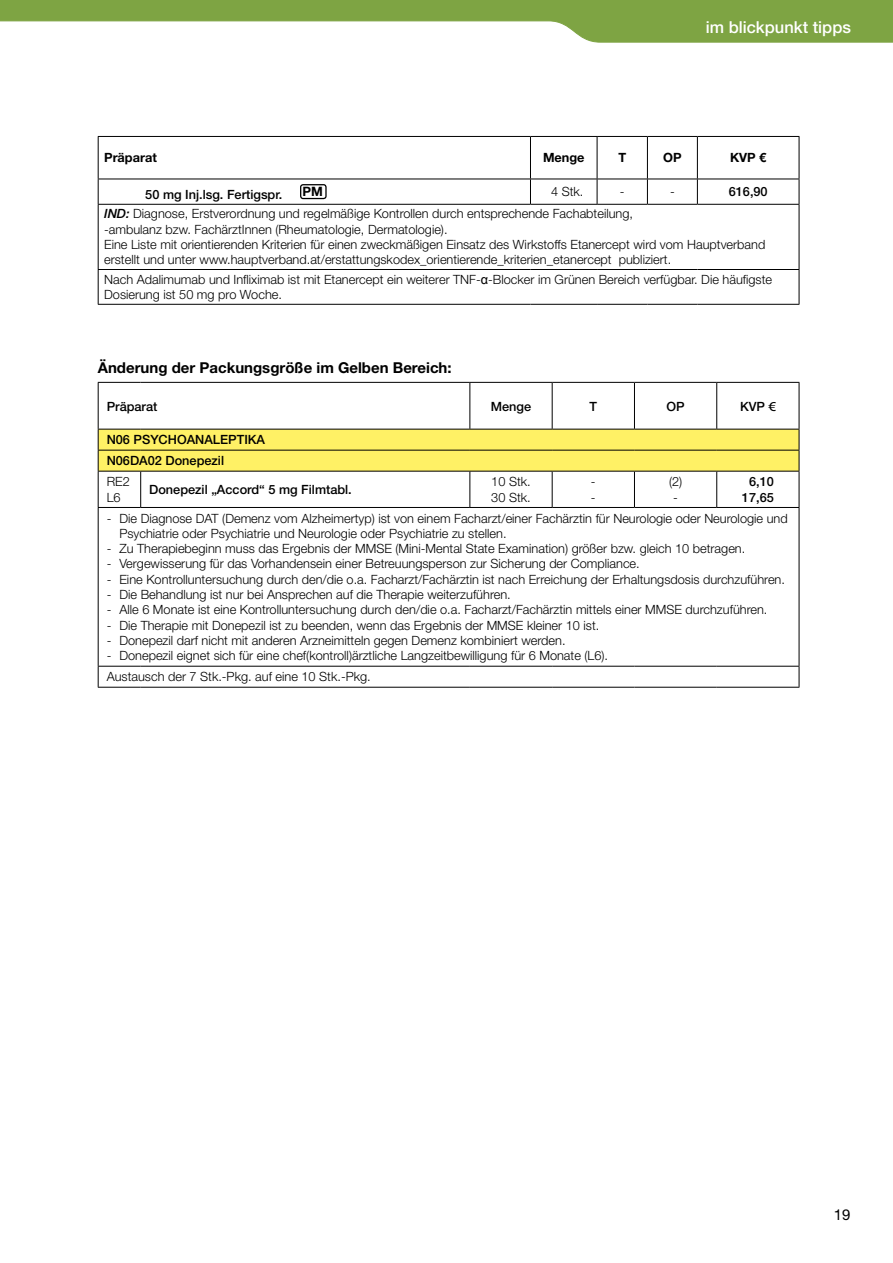
<style>
.page{position:relative;width:893px;height:1263px;background:#fff}
.page>*{position:absolute;margin:0;border:0;box-sizing:border-box;transform-origin:0 0}
.t1{font:500 16.5px "Helvetica Neue LT Pro";color:#fff}
.t2{font:700 15px "Helvetica Neue";color:#000}
.t3{font:15px "Helvetica Neue";color:#000}
.t4{font:700 12.9px "Helvetica Neue";color:#000}
.t5{font:300 12.75px/15.3px "Helvetica Neue LT Pro";color:#000}
.t6{font:500 12.75px/21px "Helvetica Neue LT Pro";color:#000}
.t7{font:500 12.75px "Helvetica Neue";color:#000}
.t8{font:700 12.75px "Helvetica Neue LT Pro";color:#000}
.s1{color:#fff}
.s2{font-weight:500;font-style:italic}
.s3{font-family:"Arial";font-weight:400}
.s4{font-family:"Linotype Euro Font Ato F";font-weight:400}
</style>
<div class="page">
<svg style="left:0;top:0;width:893px;height:43px"></svg>
<svg style="left:99px;top:508px;width:700px;height:179px"></svg>
<hr style="left:98px;top:382px;width:43px;height:1px;background:#000">
<hr style="left:98px;top:383px;width:1px;height:46px;background:#000">
<hr style="left:141px;top:382px;width:329px;height:1px;background:#000">
<hr style="left:470px;top:382px;width:82px;height:1px;background:#000">
<hr style="left:469px;top:383px;width:1px;height:46px;background:#000">
<hr style="left:552px;top:382px;width:82px;height:1px;background:#000">
<hr style="left:552px;top:383px;width:1px;height:46px;background:#000">
<hr style="left:634px;top:382px;width:83px;height:1px;background:#000">
<hr style="left:634px;top:383px;width:1px;height:46px;background:#000">
<hr style="left:717px;top:382px;width:82px;height:1px;background:#000">
<hr style="left:716px;top:383px;width:1px;height:46px;background:#000">
<hr style="left:799px;top:383px;width:1px;height:46px;background:#000">
<svg style="left:98px;top:429px;width:702px;height:42px"></svg>
<hr style="left:98px;top:471px;width:43px;height:1px;background:#000">
<hr style="left:98px;top:471px;width:1px;height:36px;background:#000">
<hr style="left:141px;top:471px;width:329px;height:1px;background:#000">
<hr style="left:140px;top:471px;width:1px;height:36px;background:#000">
<hr style="left:470px;top:471px;width:82px;height:1px;background:#000">
<hr style="left:469px;top:471px;width:1px;height:36px;background:#000">
<hr style="left:552px;top:471px;width:82px;height:1px;background:#000">
<hr style="left:552px;top:471px;width:1px;height:36px;background:#000">
<hr style="left:634px;top:471px;width:83px;height:1px;background:#000">
<hr style="left:634px;top:471px;width:1px;height:36px;background:#000">
<hr style="left:717px;top:471px;width:82px;height:1px;background:#000">
<hr style="left:716px;top:471px;width:1px;height:36px;background:#000">
<hr style="left:799px;top:471px;width:1px;height:36px;background:#000">
<hr style="left:98px;top:507px;width:43px;height:1px;background:#000">
<hr style="left:98px;top:508px;width:1px;height:158px;background:#000">
<hr style="left:141px;top:507px;width:329px;height:1px;background:#000">
<hr style="left:470px;top:507px;width:82px;height:1px;background:#000">
<hr style="left:552px;top:507px;width:82px;height:1px;background:#000">
<hr style="left:634px;top:507px;width:83px;height:1px;background:#000">
<hr style="left:717px;top:507px;width:82px;height:1px;background:#000">
<hr style="left:799px;top:508px;width:1px;height:158px;background:#000">
<hr style="left:98px;top:666px;width:43px;height:1px;background:#000">
<svg style="left:98px;top:666px;width:1px;height:21px"></svg>
<hr style="left:141px;top:666px;width:329px;height:1px;background:#000">
<hr style="left:470px;top:666px;width:82px;height:1px;background:#000">
<hr style="left:552px;top:666px;width:82px;height:1px;background:#000">
<hr style="left:634px;top:666px;width:83px;height:1px;background:#000">
<hr style="left:717px;top:666px;width:82px;height:1px;background:#000">
<svg style="left:799px;top:666px;width:1px;height:21px"></svg>
<hr style="left:98px;top:687px;width:43px;height:1px;background:#000">
<hr style="left:141px;top:687px;width:329px;height:1px;background:#000">
<hr style="left:470px;top:687px;width:82px;height:1px;background:#000">
<hr style="left:552px;top:687px;width:82px;height:1px;background:#000">
<hr style="left:634px;top:687px;width:83px;height:1px;background:#000">
<hr style="left:717px;top:687px;width:82px;height:1px;background:#000">
<hr style="left:98px;top:136px;width:432px;height:1px;background:#000">
<hr style="left:98px;top:137px;width:1px;height:42px;background:#000">
<hr style="left:530px;top:136px;width:67px;height:1px;background:#000">
<hr style="left:530px;top:137px;width:1px;height:42px;background:#000">
<hr style="left:597px;top:136px;width:50px;height:1px;background:#000">
<hr style="left:597px;top:137px;width:1px;height:42px;background:#000">
<hr style="left:647px;top:136px;width:50px;height:1px;background:#000">
<hr style="left:647px;top:137px;width:1px;height:42px;background:#000">
<hr style="left:697px;top:136px;width:102px;height:1px;background:#000">
<hr style="left:697px;top:137px;width:1px;height:42px;background:#000">
<hr style="left:799px;top:137px;width:1px;height:42px;background:#000">
<hr style="left:98px;top:179px;width:432px;height:1px;background:#000">
<svg style="left:98px;top:179px;width:1px;height:25px"></svg>
<hr style="left:530px;top:179px;width:67px;height:1px;background:#000">
<svg style="left:530px;top:179px;width:1px;height:25px"></svg>
<hr style="left:597px;top:179px;width:50px;height:1px;background:#000">
<svg style="left:597px;top:179px;width:1px;height:25px"></svg>
<hr style="left:647px;top:179px;width:50px;height:1px;background:#000">
<svg style="left:647px;top:179px;width:1px;height:25px"></svg>
<hr style="left:697px;top:179px;width:102px;height:1px;background:#000">
<svg style="left:697px;top:179px;width:1px;height:25px"></svg>
<svg style="left:799px;top:179px;width:1px;height:25px"></svg>
<hr style="left:98px;top:204px;width:432px;height:1px;background:#000">
<hr style="left:98px;top:205px;width:1px;height:64px;background:#000">
<hr style="left:530px;top:204px;width:67px;height:1px;background:#000">
<hr style="left:597px;top:204px;width:50px;height:1px;background:#000">
<hr style="left:647px;top:204px;width:50px;height:1px;background:#000">
<hr style="left:697px;top:204px;width:102px;height:1px;background:#000">
<hr style="left:799px;top:205px;width:1px;height:64px;background:#000">
<hr style="left:98px;top:269px;width:432px;height:1px;background:#000">
<hr style="left:98px;top:270px;width:1px;height:34px;background:#000">
<hr style="left:530px;top:269px;width:67px;height:1px;background:#000">
<hr style="left:597px;top:269px;width:50px;height:1px;background:#000">
<hr style="left:647px;top:269px;width:50px;height:1px;background:#000">
<hr style="left:697px;top:269px;width:102px;height:1px;background:#000">
<hr style="left:799px;top:270px;width:1px;height:34px;background:#000">
<hr style="left:98px;top:304px;width:432px;height:1px;background:#000">
<hr style="left:530px;top:304px;width:67px;height:1px;background:#000">
<hr style="left:597px;top:304px;width:50px;height:1px;background:#000">
<hr style="left:647px;top:304px;width:50px;height:1px;background:#000">
<hr style="left:697px;top:304px;width:102px;height:1px;background:#000">
<div style="left:300px;top:184px;width:27px;height:15px;border:1px solid #000;border-radius:2px"></div>
<p class="t1" style="left:706px;top:17px;width:147px">im blickpunkt tipps</p>
<p class="t8" style="left:104px;top:150px;width:54px">Präparat</p>
<p class="t8" style="left:543px;top:150px;width:43px">Menge</p>
<p class="t8" style="left:618px;top:150px;width:9px">T</p>
<p class="t8" style="left:663px;top:150px;width:20px">OP</p>
<p class="t8" style="left:730px;top:150px;width:38px">KVP €</p>
<p class="t6" style="left:104px;top:184px;width:180px"><span class="s1">Enbrel</span> 50 mg Inj.lsg. Fertigspr.</p>
<p class="t4" style="left:302px;top:183px;width:22px">PM</p>
<p class="t5" style="left:551px;top:184px;width:34px">4 Stk.</p>
<p class="t5" style="left:620px;top:184px;width:6px">-</p>
<p class="t5" style="left:670px;top:184px;width:6px">-</p>
<p class="t6" style="left:729px;top:181px;width:40px">616,90</p>
<p class="t5" style="left:104px;top:206px;width:663px"><span class="s2">IND:</span> Diagnose, Erstverordnung und regelmäßige Kontrollen durch entsprechende Fachabteilung,<br>-ambulanz bzw. FachärztInnen (Rheumatologie, Dermatologie).<br>Eine Liste mit orientierenden Kriterien für einen zweckmäßigen Einsatz des Wirkstoffs Etanercept wird vom Hauptverband erstellt und unter www.hauptverband.at/erstattungskodex_orientierende_kriterien_etanercept publiziert.</p>
<p class="t5" style="left:104px;top:271px;width:669px">Nach Adalimumab und Infliximab ist mit Etanercept ein weiterer TNF-<span class="s3">α</span>-Blocker im Grünen Bereich verfügbar. Die häufigste<br>Dosierung ist 50 mg pro Woche.</p>
<p class="t2" style="left:98px;top:359px;width:355px">Änderung der Packungsgröße im Gelben Bereich:</p>
<p class="t7" style="left:107px;top:399px;width:52px">Präparat</p>
<p class="t7" style="left:491px;top:399px;width:42px">Menge</p>
<p class="t7" style="left:589px;top:399px;width:9px">T</p>
<p class="t7" style="left:666px;top:399px;width:20px">OP</p>
<p class="t7" style="left:740px;top:399px;width:37px">KVP <span class="s4">3</span></p>
<p class="t6" style="left:107px;top:429px;width:160px">N06 PSYCHOANALEPTIKA<br>N06DA02 Donepezil</p>
<p class="t5" style="left:107px;top:474px;width:25px">RE2<br>L6</p>
<p class="t6" style="left:149px;top:479px;width:204px">Donepezil „Accord“ 5 mg Filmtabl.</p>
<p class="t5" style="left:491px;top:474px;width:41px">10 Stk.<br>30 Stk.</p>
<p class="t5" style="left:591px;top:474px;width:6px">- -</p>
<p class="t5" style="left:669px;top:474px;width:15px;text-align:center">(2) -</p>
<p class="t6" style="left:742px;top:474px;width:33px;line-height:15.3px;text-align:center">6,10<br>17,65</p>
<p class="t5" style="left:119px;top:510px;width:670px;text-indent:-13px">- Die Diagnose DAT (Demenz vom Alzheimertyp) ist von einem Facharzt/einer Fachärztin für Neurologie oder Neurologie und<br>Psychiatrie oder Psychiatrie und Neurologie oder Psychiatrie zu stellen.</p>
<p class="t5" style="left:107px;top:541px;width:640px">- Zu Therapiebeginn muss das Ergebnis der MMSE (Mini-Mental State Examination) größer bzw. gleich 10 betragen.</p>
<p class="t5" style="left:107px;top:556px;width:535px">- Vergewisserung für das Vorhandensein einer Betreuungsperson zur Sicherung der Compliance.</p>
<p class="t5" style="left:107px;top:571px;width:680px">- Eine Kontrolluntersuchung durch den/die o.a. Facharzt/Fachärztin ist nach Erreichung der Erhaltungsdosis durchzuführen.</p>
<p class="t5" style="left:107px;top:587px;width:406px">- Die Behandlung ist nur bei Ansprechen auf die Therapie weiterzuführen.</p>
<p class="t5" style="left:107px;top:602px;width:662px">- Alle 6 Monate ist eine Kontrolluntersuchung durch den/die o.a. Facharzt/Fachärztin mittels einer MMSE durchzuführen.</p>
<p class="t5" style="left:107px;top:617px;width:494px">- Die Therapie mit Donepezil ist zu beenden, wenn das Ergebnis der MMSE kleiner 10 ist.</p>
<p class="t5" style="left:107px;top:632px;width:460px">- Donepezil darf nicht mit anderen Arzneimitteln gegen Demenz kombiniert werden.</p>
<p class="t5" style="left:107px;top:645px;width:503px;line-height:21px">- Donepezil eignet sich für eine chef(kontroll)ärztliche Langzeitbewilligung für 6 Monate (L6).<br>Austausch der 7 Stk.-Pkg. auf eine 10 Stk.-Pkg.</p>
<p class="t3" style="left:834px;top:1205px;width:18px">19</p>
</div>
